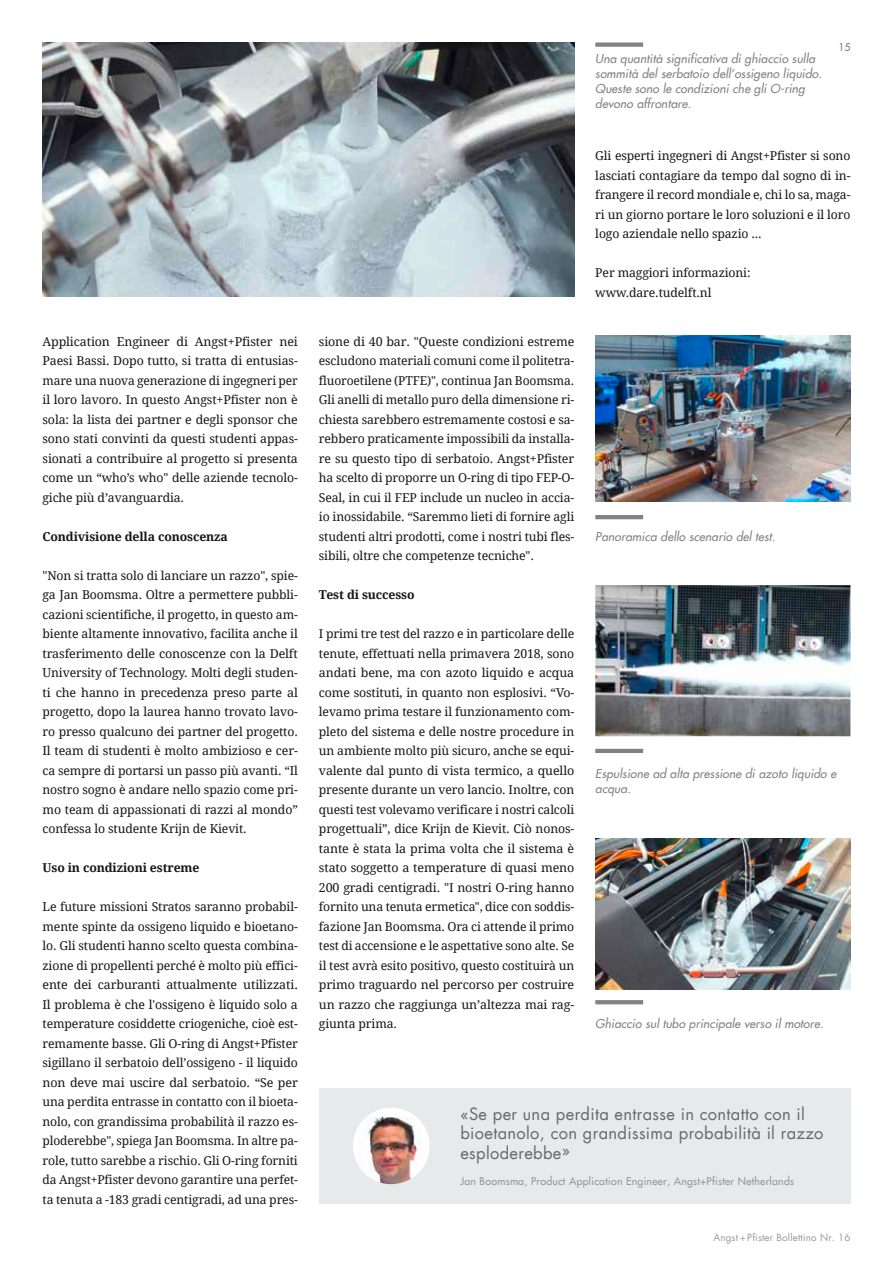
<style>
.page{position:relative;width:893px;height:1263px;background:#fff}
.page>*{position:absolute;margin:0;border:0;box-sizing:border-box;transform-origin:0 0}
.t1{font:16.5px/19.5px "Futura LT";letter-spacing:.02em;color:#686868}
.t2{font:12.15px/19.5px "Droid Serif";letter-spacing:-.01em;color:#151616;text-align:justify}
.t3{font:700 12.15px "Droid Serif";letter-spacing:-.01em;color:#151616}
.t4{font:italic 12px/15px "Futura LT";letter-spacing:.01em;color:#818281}
.t5{font:10.5px "Futura LT";letter-spacing:.025em;color:#999}
.t6{font:10.5px "Futura LT";color:#818281}
.t7{font:9.75px "Futura LT";letter-spacing:.02em;color:#999}
</style>
<div class="page">
<img style="left:43px;top:43px;width:531px;height:254px">
<svg style="left:595px;top:43px;width:48px;height:4px"></svg>
<div style="left:319px;top:1088px;width:531px;height:116px;background:#e7eaeb"></div>
<hr style="left:595px;top:515px;width:48px;height:4px;background:#818281">
<hr style="left:595px;top:749px;width:48px;height:4px;background:#818281">
<hr style="left:595px;top:1000px;width:48px;height:4px;background:#818281">
<img style="left:595px;top:838px;width:255px;height:151px">
<img style="left:595px;top:336px;width:255px;height:166px">
<img style="left:595px;top:585px;width:255px;height:151px">
<div style="left:353px;top:1108px;width:77px;height:76px;background:#fff;border-radius:50%"></div>
<img style="left:359px;top:1117px;width:67px;height:67px">
<p class="t2" style="left:43px;top:332px;width:257px">Application Engineer di Angst+Pfister nei Paesi Bassi. Dopo tutto, si tratta di entusias&shy;mare una nuova generazione di ingegneri per il loro lavoro. In questo Angst+Pfister non è sola: la lista dei partner e degli sponsor che sono stati convinti da questi studenti appas&shy;sionati a contribuire al progetto si presenta come un “who’s who" delle aziende tecnolo&shy;giche più d’avanguardia.</p>
<p class="t3" style="left:43px;top:529px;width:187px">Condivisione della conoscenza</p>
<p class="t2" style="left:43px;top:566px;width:257px">"Non si tratta solo di lanciare un razzo", spie&shy;ga Jan Boomsma. Oltre a permettere pubbli&shy;cazioni scientifiche, il progetto, in questo am&shy;biente altamente innovativo, facilita anche il trasferimento delle conoscenze con la Delft University of Technology. Molti degli studen&shy;ti che hanno in precedenza preso parte al progetto, dopo la laurea hanno trovato lavo&shy;ro presso qualcuno dei partner del progetto.<br>Il team di studenti è molto ambizioso e cer&shy;ca sempre di portarsi un passo più avanti. “Il nostro sogno è andare nello spazio come pri&shy;mo team di appassionati di razzi al mondo” confessa lo studente Krijn de Kievit.</p>
<p class="t3" style="left:43px;top:861px;width:159px">Uso in condizioni estreme</p>
<p class="t2" style="left:43px;top:897px;width:257px">Le future missioni Stratos saranno probabil&shy;mente spinte da ossigeno liquido e bioetano&shy;lo. Gli studenti hanno scelto questa combina&shy;zione di propellenti perché è molto più effici&shy;ente dei carburanti attualmente utilizzati.<br>Il problema è che l'ossigeno è liquido solo a temperature cosiddette criogeniche, cioè est&shy;remamente basse. Gli O-ring di Angst+Pfister sigillano il serbatoio dell’ossigeno - il liquido non deve mai uscire dal serbatoio. “Se per una perdita entrasse in contatto con il bioeta&shy;nolo, con grandissima probabilità il razzo es&shy;ploderebbe", spiega Jan Boomsma. In altre pa&shy;role, tutto sarebbe a rischio. Gli O-ring forniti da Angst+Pfister devono garantire una perfet&shy;ta tenuta a -183 gradi centigradi, ad una pres-</p>
<p class="t4" style="left:595px;top:51px;width:228px">Una quantità significativa di ghiaccio sulla sommità del serbatoio dell’ossigeno liquido.<br>Queste sono le condizioni che gli O-ring devono affrontare.</p>
<p class="t6" style="left:838px;top:40px;width:14px">15</p>
<p class="t2" style="left:319px;top:332px;width:257px">sione di 40 bar. "Queste condizioni estreme escludono materiali comuni come il politetra&shy;fluoroetilene (PTFE)", continua Jan Boomsma.<br>Gli anelli di metallo puro della dimensione ri&shy;chiesta sarebbero estremamente costosi e sa&shy;rebbero praticamente impossibili da installa&shy;re su questo tipo di serbatoio. Angst+Pfister ha scelto di proporre un O-ring di tipo FEP-O-Seal, in cui il FEP include un nucleo in accia&shy;io inossidabile. “Saremmo lieti di fornire agli studenti altri prodotti, come i nostri tubi fles&shy;sibili, oltre che competenze tecniche".</p>
<p class="t3" style="left:319px;top:588px;width:97px">Test di successo</p>
<p class="t2" style="left:319px;top:624px;width:257px">I primi tre test del razzo e in particolare delle tenute, effettuati nella primavera 2018, sono andati bene, ma con azoto liquido e acqua come sostituti, in quanto non esplosivi. “Vo&shy;levamo prima testare il funzionamento com&shy;pleto del sistema e delle nostre procedure in un ambiente molto più sicuro, anche se equi&shy;valente dal punto di vista termico, a quello presente durante un vero lancio. Inoltre, con questi test volevamo verificare i nostri calcoli progettuali”, dice Krijn de Kievit. Ciò nonos&shy;tante è stata la prima volta che il sistema è stato soggetto a temperature di quasi meno 200 gradi centigradi. "I nostri O-ring hanno fornito una tenuta ermetica", dice con soddis&shy;fazione Jan Boomsma. Ora ci attende il primo test di accensione e le aspettative sono alte. Se il test avrà esito positivo, questo costituirà un primo traguardo nel percorso per costruire un razzo che raggiunga un’altezza mai rag&shy;giunta prima.</p>
<p class="t2" style="left:595px;top:146px;width:257px">Gli esperti ingegneri di Angst+Pfister si sono lasciati contagiare da tempo dal sogno di in&shy;frangere il record mondiale e, chi lo sa, maga&shy;ri un giorno portare le loro soluzioni e il loro logo aziendale nello spazio ...</p>
<p class="t2" style="left:595px;top:263px;width:157px">Per maggiori informazioni: www.dare.tudelft.nl</p>
<p class="t4" style="left:595px;top:529px;width:182px">Panoramica dello scenario del test.</p>
<p class="t4" style="left:595px;top:766px;width:243px">Espulsione ad alta pressione di azoto liquido e acqua.</p>
<p class="t4" style="left:595px;top:1016px;width:230px">Ghiaccio sul tubo principale verso il motore.</p>
<h1 class="t1" style="left:460px;top:1104px;width:365px">«Se per una perdita entrasse in contatto con il bioetanolo, con grandissima probabilità il razzo esploderebbe»</h1>
<p class="t5" style="left:460px;top:1174px;width:335px">Jan Boomsma, Product Application Engineer, Angst+Pfister Netherlands</p>
<p class="t7" style="left:713px;top:1231px;width:139px">Angst + Pfister Bollettino Nr. 16</p>
</div>
